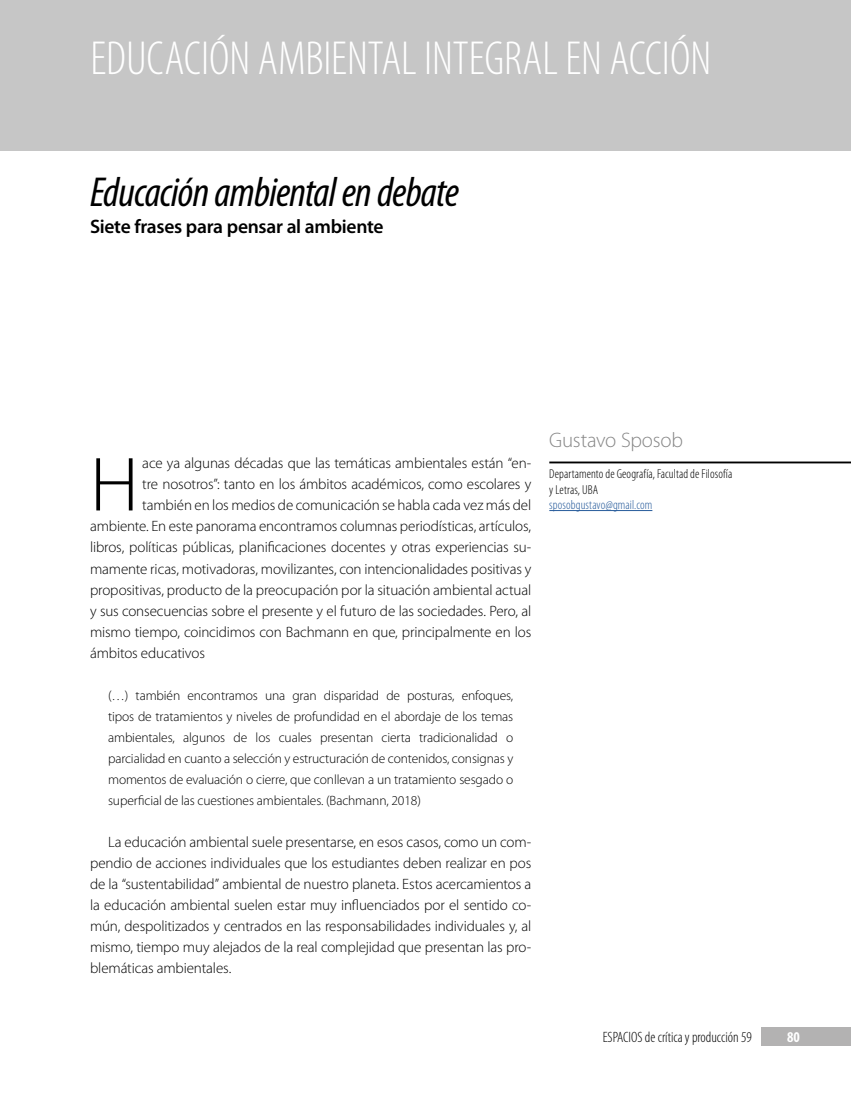
<style>
.page{position:relative;width:851px;height:1098px;background:#fff}
.page>*{position:absolute;margin:0;border:0;box-sizing:border-box;transform-origin:0 0}
._4-1a-Texto_central{font:300 77.25px "Myriad Pro";color:#000}
.Encabezado_Sección{font:300 condensed 48px "Myriad Pro";color:#fff}
._2-b-CAP-Titulo{font:italic condensed 42px "Myriad Pro";letter-spacing:-.02em;color:#000}
._2-d-CAP-Autor{font:300 21px "Myriad Pro";letter-spacing:-.01em;color:#878787}
._2-c-CAP-Subtitulo{font:600 19.5px "Myriad Pro";letter-spacing:-.015em;color:#000}
._4-1a-Texto_central-2{font:300 15px/21px "Myriad Pro";letter-spacing:-.01em;color:#000;text-align:justify}
.t1{font:300 condensed 15px "Myriad Pro";color:#000}
.t2{font:700 condensed 15px "Myriad Pro";color:#fff}
._4-2-Cita_parrafo_ap{font:300 13.5px/21px "Myriad Pro";letter-spacing:-.01em;color:#000;text-align:justify}
._2-f-CAP-Institucion{font:300 condensed 12.9px/15.6px "Myriad Pro";letter-spacing:.01em;color:#000}
._2-f-CAP-Institucion-2{font:300 condensed 12.9px "Myriad Pro";letter-spacing:.005em;color:#275b9b}
</style>
<div class="page">
<div style="left:760px;top:1027px;width:90px;height:18px;background:#b3b2b2"></div>
<div style="left:0;top:0;width:850px;height:151px;background:#c6c6c6"></div>
<hr style="left:549px;top:461px;width:301px;height:2px;background:#000">
<hr style="left:549px;top:510px;width:103px;height:1px;background:#275b9b">
<p class="Encabezado_Sección" style="left:90px;top:32px;width:622px">EDUCACIÓN AMBIENTAL INTEGRAL EN ACCIÓN</p>
<p class="_2-b-CAP-Titulo" style="left:90px;top:169px;width:370px">Educación ambiental en debate</p>
<p class="_2-c-CAP-Subtitulo" style="left:90px;top:215px;width:295px">Siete frases para pensar al ambiente</p>
<p class="_4-1a-Texto_central" style="left:90px;top:442px;width:50px">H</p>
<p class="_4-1a-Texto_central-2" style="left:142px;top:453px;width:390px">ace ya algunas décadas que las temáticas ambientales están “en-</p>
<p class="_4-1a-Texto_central-2" style="left:142px;top:474px;width:390px">tre nosotros”: tanto en los ámbitos académicos, como escolares y</p>
<p class="_4-1a-Texto_central-2" style="left:142px;top:495px;width:390px">también en los medios de comunicación se habla cada vez más del</p>
<p class="_4-1a-Texto_central-2" style="left:90px;top:516px;width:442px">ambiente. En este panorama encontramos columnas periodísticas, artículos,</p>
<p class="_4-1a-Texto_central-2" style="left:90px;top:537px;width:442px">libros, políticas públicas, planificaciones docentes y otras experiencias su-</p>
<p class="_4-1a-Texto_central-2" style="left:90px;top:558px;width:442px">mamente ricas, motivadoras, movilizantes, con intencionalidades positivas y</p>
<p class="_4-1a-Texto_central-2" style="left:90px;top:579px;width:442px">propositivas, producto de la preocupación por la situación ambiental actual</p>
<p class="_4-1a-Texto_central-2" style="left:90px;top:600px;width:442px">y sus consecuencias sobre el presente y el futuro de las sociedades. Pero, al</p>
<p class="_4-1a-Texto_central-2" style="left:90px;top:621px;width:442px">mismo tiempo, coincidimos con Bachmann en que, principalmente en los</p>
<p class="_4-1a-Texto_central-2" style="left:90px;top:642px;width:116px">ámbitos educativos</p>
<p class="_4-2-Cita_parrafo_ap" style="left:108px;top:684px;width:406px">(…) también encontramos una gran disparidad de posturas, enfoques, tipos de tratamientos y niveles de profundidad en el abordaje de los temas ambientales, algunos de los cuales presentan cierta tradicionalidad o parcialidad en cuanto a selección y estructuración de contenidos, consignas y momentos de evaluación o cierre, que conllevan a un tratamiento sesgado o superficial de las cuestiones ambientales. (Bachmann, 2018)</p>
<p class="_4-1a-Texto_central-2" style="left:90px;top:831px;width:442px;text-indent:18px">La educación ambiental suele presentarse, en esos casos, como un com&shy;pendio de acciones individuales que los estudiantes deben realizar en pos de la “sustentabilidad” ambiental de nuestro planeta. Estos acercamientos a la educación ambiental suelen estar muy influenciados por el sentido co&shy;mún, despolitizados y centrados en las responsabilidades individuales y, al mismo, tiempo muy alejados de la real complejidad que presentan las pro&shy;blemáticas ambientales.</p>
<p class="_2-d-CAP-Autor" style="left:549px;top:428px;width:135px">Gustavo Sposob</p>
<p class="_2-f-CAP-Institucion" style="left:549px;top:466px;width:184px">Departamento de Geografía, Facultad de Filosofía y Letras, UBA</p>
<p class="_2-f-CAP-Institucion-2" style="left:549px;top:498px;width:104px">sposobgustavo@gmail.com</p>
<p class="t1" style="left:602px;top:1028px;width:151px">ESPACIOS de crítica y producción 59</p>
<p class="t2" style="left:787px;top:1028px;width:14px">80</p>
</div>
